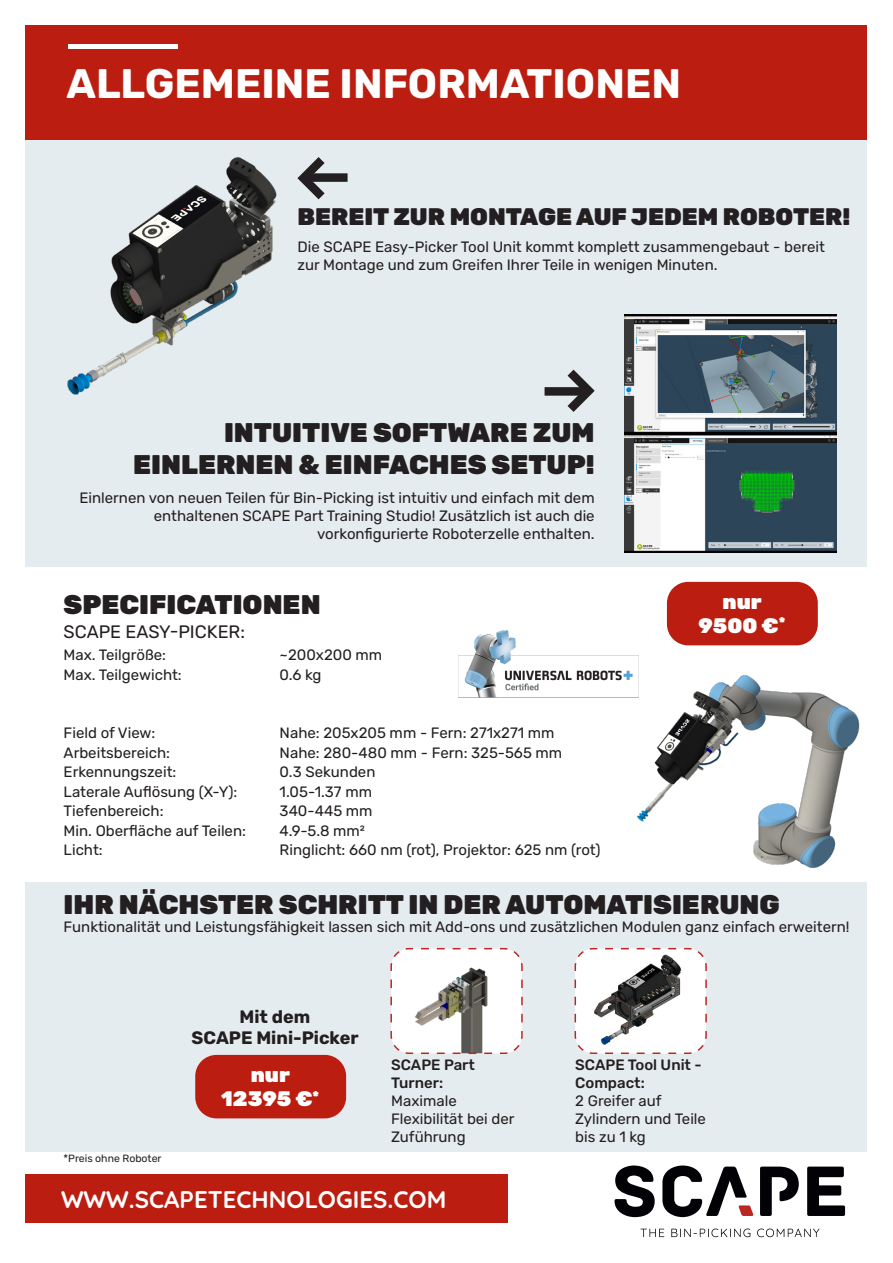
<style>
.page{position:relative;width:893px;height:1263px;background:#fff}
.page>*{position:absolute;margin:0;border:0;box-sizing:border-box;transform-origin:0 0}
.t1{font:700 41.25px "Rubik";color:#fff}
.t2{font:900 27px/32.4px "Rubik";color:#231f20;text-align:right}
.t3{font:900 24px "Rubik";color:#231f20}
.Pa0{font:700 24px "Quicksand";color:#fff}
.t4{font:900 21px "Rubik";color:#fff}
.t5{font:700 18px "Rubik";color:#231f20}
.t6{font:18px "Rubik";color:#231f20}
.t7{font:15px/18px "Rubik";color:#231f20}
.t8{font:10.5px "Rubik";color:#231f20}
.s1{font-weight:500}
</style>
<div class="page">
<div style="left:26px;top:26px;width:841px;height:114px;background:#bb1e10"></div>
<hr style="left:68px;top:44px;width:110px;height:4px;background:#fff">
<div style="left:26px;top:140px;width:841px;height:427px;background:#e5ecef"></div>
<div style="left:26px;top:883px;width:841px;height:269px;background:#e5ecef"></div>
<div style="left:26px;top:1174px;width:482px;height:48px;background:#bb1e10"></div>
<svg style="left:614px;top:1165px;width:41px;height:52px"></svg>
<svg style="left:807px;top:1166px;width:38px;height:50px"></svg>
<svg style="left:760px;top:1166px;width:39px;height:50px"></svg>
<svg style="left:662px;top:1165px;width:91px;height:52px"></svg>
<svg style="left:640px;top:1229px;width:24px;height:8px"></svg>
<svg style="left:671px;top:1228px;width:79px;height:9px"></svg>
<svg style="left:757px;top:1228px;width:62px;height:9px"></svg>
<img style="left:625px;top:314px;width:211px;height:238px">
<svg style="left:297px;top:157px;width:28px;height:43px"></svg>
<div style="left:304px;top:173px;width:44px;height:9px;background:#231f20"></div>
<svg style="left:567px;top:369px;width:28px;height:43px"></svg>
<div style="left:545px;top:387px;width:43px;height:9px;background:#231f20"></div>
<svg style="left:390px;top:947px;width:133px;height:107px;background:#dcd8d7"></svg>
<svg style="left:574px;top:947px;width:133px;height:107px;background:#cecbcb"></svg>
<img style="left:67px;top:157px;width:210px;height:238px">
<img style="left:606px;top:675px;width:254px;height:193px">
<div style="left:667px;top:582px;width:151px;height:63px;background:#bb1e10;border-radius:21px"></div>
<div style="left:195px;top:1055px;width:151px;height:63px;background:#bb1e10;border-radius:21px"></div>
<img style="left:459px;top:630px;width:180px;height:67px">
<p class="t1" style="left:66px;top:60px;width:616px">ALLGEMEINE INFORMATIONEN</p>
<p class="t3" style="left:297px;top:202px;width:555px">BEREIT ZUR MONTAGE AUF JEDEM ROBOTER!</p>
<p class="t7" style="left:297px;top:238px;width:529px">Die SCAPE Easy-Picker Tool Unit kommt komplett zusammengebaut - bereit zur Montage und zum Greifen Ihrer Teile in wenigen Minuten.</p>
<p class="t2" style="left:133px;top:417px;width:463px">INTUITIVE SOFTWARE ZUM<br>EINLERNEN &amp; EINFACHES SETUP!</p>
<p class="t7" style="left:79px;top:489px;width:517px;text-align:right">Einlernen von neuen Teilen für Bin-Picking ist intuitiv und einfach mit dem enthaltenen SCAPE Part Training Studio! Zusätzlich ist auch die vorkonfigurierte Roboterzelle enthalten.</p>
<p class="t2" style="left:64px;top:589px;width:258px">SPECIFICATIONEN</p>
<p class="t6" style="left:64px;top:621px;width:183px">SCAPE EASY-PICKER:</p>
<p class="t7" style="left:64px;top:646px;width:104px">Max. Teilgröße:</p>
<p class="t7" style="left:280px;top:646px;width:104px">~200x200 mm</p>
<p class="t7" style="left:64px;top:666px;width:120px">Max. Teilgewicht:</p>
<p class="t7" style="left:280px;top:666px;width:43px">0.6 kg</p>
<p class="t7" style="left:64px;top:724px;width:93px">Field of View:</p>
<p class="t7" style="left:280px;top:724px;width:276px">Nahe: 205x205 mm - Fern: 271x271 mm</p>
<p class="t7" style="left:64px;top:744px;width:108px">Arbeitsbereich:</p>
<p class="t7" style="left:280px;top:744px;width:284px">Nahe: 280-480 mm - Fern: 325-565 mm</p>
<p class="t7" style="left:64px;top:763px;width:114px">Erkennungszeit:</p>
<p class="t7" style="left:280px;top:763px;width:97px">0.3 Sekunden</p>
<p class="t7" style="left:64px;top:783px;width:175px">Laterale Auflösung (X-Y):</p>
<p class="t7" style="left:280px;top:783px;width:94px">1.05-1.37 mm</p>
<p class="t7" style="left:64px;top:802px;width:101px">Tiefenbereich:</p>
<p class="t7" style="left:280px;top:802px;width:95px">340-445 mm</p>
<p class="t7" style="left:64px;top:822px;width:184px">Min. Oberfläche auf Teilen:</p>
<p class="t7" style="left:280px;top:822px;width:87px">4.9-5.8 mm2</p>
<p class="t7" style="left:64px;top:841px;width:41px">Licht:</p>
<p class="t7" style="left:280px;top:841px;width:322px">Ringlicht: 660 nm (rot), Projektor: 625 nm (rot)</p>
<p class="t4" style="left:722px;top:589px;width:41px">nur</p>
<p class="t4" style="left:698px;top:613px;width:88px">9500 €<sup>*</sup></p>
<p class="t2" style="left:64px;top:889px;width:718px">IHR NÄCHSTER SCHRITT IN DER AUTOMATISIERUNG</p>
<p class="t7" style="left:64px;top:918px;width:787px">Funktionalität und Leistungsfähigkeit lassen sich mit Add-ons und zusätzlichen Modulen ganz einfach erweitern!</p>
<p class="t8" style="left:64px;top:1152px;width:99px">*Preis ohne Roboter</p>
<p class="t5" style="left:239px;top:1006px;width:72px">Mit dem</p>
<p class="t5" style="left:192px;top:1027px;width:169px">SCAPE Mini-Picker</p>
<p class="t4" style="left:251px;top:1062px;width:41px">nur</p>
<p class="t4" style="left:221px;top:1086px;width:99px">12395 €<sup>*</sup></p>
<p class="t7" style="left:391px;top:1056px;width:125px"><span class="s1">SCAPE Part<br>Turner:<br></span>Maximale<br>Flexibilität bei der<br>Zuführung</p>
<p class="t7" style="left:575px;top:1056px;width:132px"><span class="s1">SCAPE Tool Unit -<br>Compact:<br></span>2 Greifer auf<br>Zylindern und Teile bis zu 1 kg</p>
<p class="Pa0" style="left:61px;top:1180px;width:387px">WWW.SCAPETECHNOLOGIES.COM</p>
</div>
